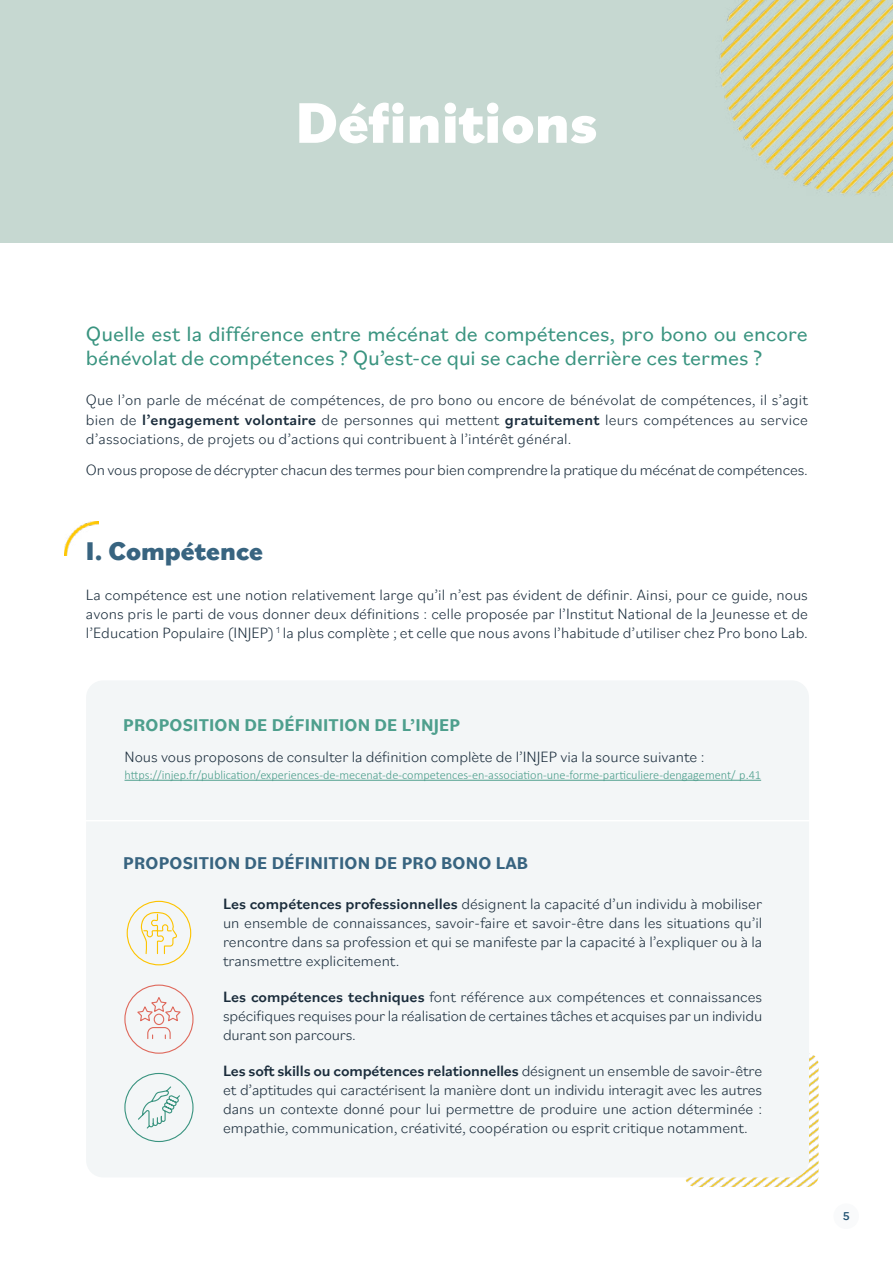
<style>
.page{position:relative;width:893px;height:1263px;background:#fff}
.page>*{position:absolute;margin:0;border:0;box-sizing:border-box;transform-origin:0 0}
.t1{font:800 60px "Bilo";color:#fff}
.t2{font:800 27px "Bilo";color:#386480}
.t3{font:21.75px/24px "Bilo";letter-spacing:-.005em;color:#3a9480}
.t4{font:700 18px "Bilo";letter-spacing:.01em;color:#386480}
.t5{font:700 18px "Bilo";letter-spacing:.01em;color:#4e9f8d}
.t6{font:300 15.75px/19px "Bilo";color:#1a2c3b;text-align:justify}
.t7{font:300 12.3px "Calibri";color:#4e9f8d}
.t8{font:500 12px "Bilo";color:#225372}
.s1{font-weight:500}
</style>
<div class="page">
<div style="left:0;top:0;width:893px;height:242px;background:#c6d8d1"></div>
<div style="left:833px;top:1203px;width:26px;height:26px;background:#f9fafb;border-radius:50%"></div>
<img style="left:685px;top:1053px;width:134px;height:134px">
<img style="left:719px;top:0;width:174px;height:195px">
<div style="left:86px;top:680px;width:723px;height:497px;background:#f3f6f7;border-radius:17px"></div>
<hr style="left:73px;top:820px;width:743px;height:1px;background:#fff">
<hr style="left:125px;top:780px;width:636px;height:1px;background:#4e9f8d">
<img style="left:65px;top:522px;width:34px;height:34px">
<div style="left:124px;top:984px;width:70px;height:70px;border:1px solid #df695c;border-radius:50%"></div>
<svg style="left:137px;top:998px;width:44px;height:41px"></svg>
<div style="left:127px;top:901px;width:64px;height:64px;border:1px solid #fdc300;border-radius:50%"></div>
<svg style="left:140px;top:908px;width:38px;height:47px"></svg>
<div style="left:124px;top:1073px;width:70px;height:69px;border:1px solid #3a9480;border-radius:50%"></div>
<svg style="left:138px;top:1086px;width:42px;height:43px"></svg>
<h1 class="t1" style="left:295px;top:82px;width:303px">Définitions</h1>
<h3 class="t3" style="left:86px;top:320px;width:723px">Quelle est la différence entre mécénat de compétences, pro bono ou encore bénévolat de compétences ? Qu’est-ce qui se cache derrière ces termes ?</h3>
<p class="t6" style="left:86px;top:390px;width:723px">Que l’on parle de mécénat de compétences, de pro bono ou encore de bénévolat de compétences, il s’agit bien de <span class="s1">l’engagement volontaire</span> de personnes qui mettent <span class="s1">gratuitement</span> leurs compétences au service d’associations, de projets ou d’actions qui contribuent à l’intérêt général.</p>
<p class="t6" style="left:86px;top:460px;width:723px">On vous propose de décrypter chacun des termes pour bien comprendre la pratique du mécénat de compétences.</p>
<h2 class="t2" style="left:86px;top:532px;width:179px">I. Compétence</h2>
<p class="t6" style="left:86px;top:584px;width:723px">La compétence est une notion relativement large qu’il n’est pas évident de définir. Ainsi, pour ce guide, nous avons pris le parti de vous donner deux définitions : celle proposée par l’Institut National de la Jeunesse et de l’Education Populaire (INJEP) <sup>1</sup> la plus complète ; et celle que nous avons l’habitude d’utiliser chez Pro bono Lab.</p>
<p class="t5" style="left:123px;top:712px;width:338px">PROPOSITION DE DÉFINITION DE L’INJEP</p>
<p class="t6" style="left:125px;top:746px;width:581px">Nous vous proposons de consulter la définition complète de l’INJEP via la source suivante :</p>
<p class="t7" style="left:125px;top:767px;width:638px">https://injep.fr/publication/experiences-de-mecenat-de-competences-en-association-une-forme-particuliere-dengagement/ p.41</p>
<p class="t4" style="left:123px;top:851px;width:406px">PROPOSITION DE DÉFINITION DE PRO BONO LAB</p>
<p class="t6" style="left:223px;top:893px;width:541px"><span class="s1">Les compétences professionnelles</span> désignent la capacité d’un individu à mobiliser un ensemble de connaissances, savoir-faire et savoir-être dans les situations qu’il rencontre dans sa profession et qui se manifeste par la capacité à l’expliquer ou à la transmettre explicitement.</p>
<p class="t6" style="left:223px;top:986px;width:541px"><span class="s1">Les compétences techniques</span> font référence aux compétences et connaissances spécifiques requises pour la réalisation de certaines tâches et acquises par un individu durant son parcours.</p>
<p class="t6" style="left:223px;top:1060px;width:541px"><span class="s1">Les soft skills ou compétences relationnelles</span> désignent un ensemble de savoir-être et d’aptitudes qui caractérisent la manière dont un individu interagit avec les autres dans un contexte donné pour lui permettre de produire une action déterminée : empathie, communication, créativité, coopération ou esprit critique notamment.</p>
<p class="t8" style="left:843px;top:1208px;width:9px">5</p>
</div>
